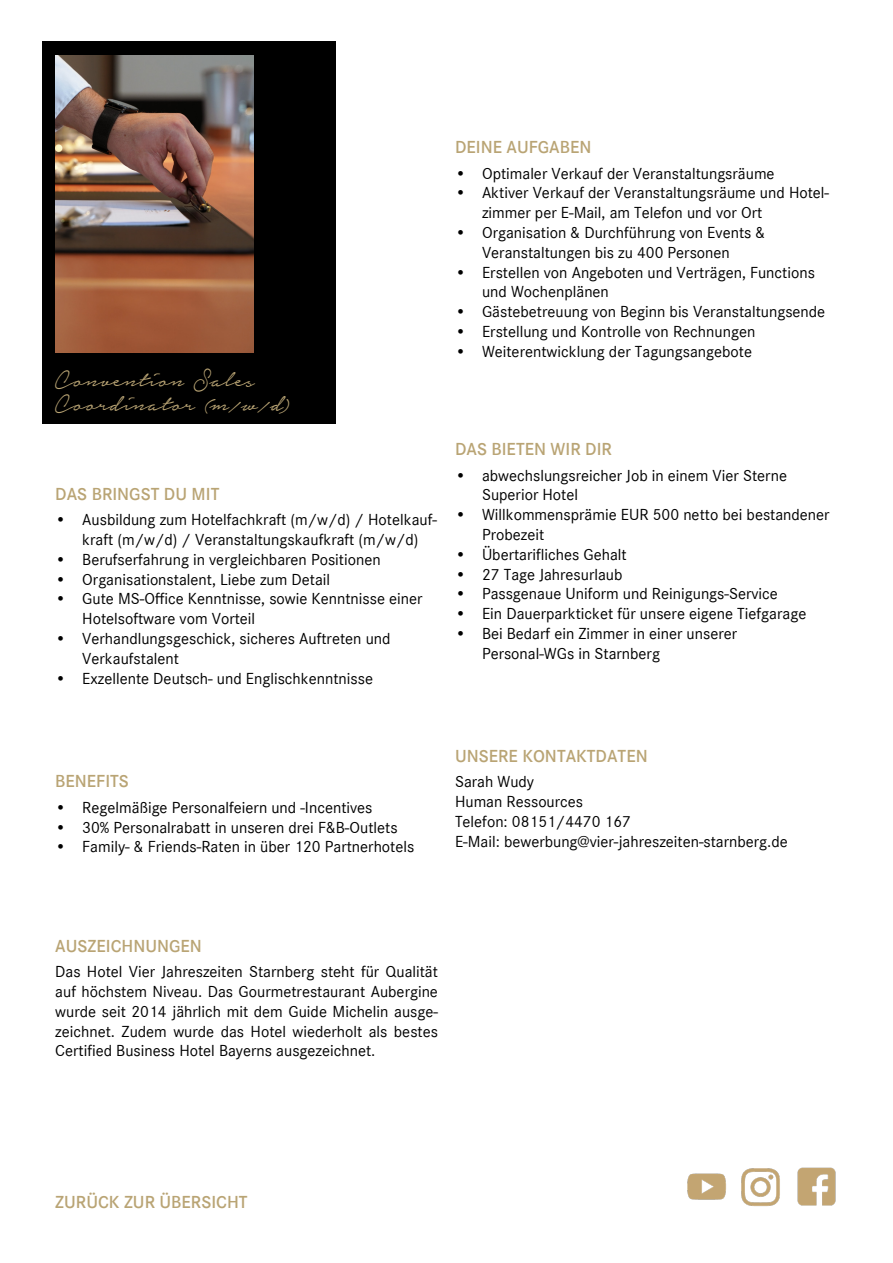
<style>
.page{position:relative;width:893px;height:1263px;background:#fff}
.page>*{position:absolute;margin:0;border:0;box-sizing:border-box;transform-origin:0 0}
.t1{font:32.25px "Notera";color:#b9a474}
.t2{font:600 18px "Corporate S";color:#b9a474}
.t3{font:16.5px/19.8px "Corporate S";color:#000}
</style>
<div class="page">
<div style="left:43px;top:41px;width:293px;height:383px;background:#000"></div>
<img style="left:55px;top:55px;width:199px;height:298px">
<img style="left:797px;top:1167px;width:39px;height:39px">
<img style="left:741px;top:1168px;width:39px;height:39px">
<img style="left:687px;top:1173px;width:39px;height:27px">
<p class="t2" style="left:455px;top:135px;width:138px">DEINE AUFGABEN</p>
<p class="t1" style="left:55px;top:364px;width:201px">Convention Sales</p>
<p class="t1" style="left:55px;top:388px;width:236px">Coordinator (m/w/d)</p>
<p class="t2" style="left:55px;top:482px;width:166px">DAS BRINGST DU MIT</p>
<p class="t3" style="left:55px;top:509px;width:383px;text-align:center">• Ausbildung zum Hotelfachkraft (m/w/d) / Hotelkauf&shy;kraft (m/w/d) / Veranstaltungskaufkraft (m/w/d)</p>
<p class="t3" style="left:55px;top:549px;width:327px">• Berufserfahrung in vergleichbaren Positionen</p>
<p class="t3" style="left:55px;top:569px;width:276px">• Organisationstalent, Liebe zum Detail</p>
<p class="t3" style="left:82px;top:588px;width:342px;text-indent:-27px">• Gute MS-Office Kenntnisse, sowie Kenntnisse einer<br>Hotelsoftware vom Vorteil</p>
<p class="t3" style="left:82px;top:628px;width:310px;text-indent:-27px">• Verhandlungsgeschick, sicheres Auftreten und<br>Verkaufstalent</p>
<p class="t3" style="left:55px;top:668px;width:319px">• Exzellente Deutsch- und Englischkenntnisse</p>
<p class="t3" style="left:455px;top:163px;width:321px">• Optimaler Verkauf der Veranstaltungsräume</p>
<p class="t3" style="left:482px;top:182px;width:349px;text-indent:-27px">• Aktiver Verkauf der Veranstaltungsräume und Hotel&shy;zimmer per E-Mail, am Telefon und vor Ort</p>
<p class="t3" style="left:455px;top:222px;width:312px;text-align:center">• Organisation &amp; Durchführung von Events &amp;<br>Veranstaltungen bis zu 400 Personen</p>
<p class="t3" style="left:482px;top:262px;width:334px;text-indent:-27px">• Erstellen von Angeboten und Verträgen, Functions und Wochenplänen</p>
<p class="t3" style="left:455px;top:301px;width:372px">• Gästebetreuung von Beginn bis Veranstaltungsende</p>
<p class="t3" style="left:455px;top:321px;width:302px">• Erstellung und Kontrolle von Rechnungen</p>
<p class="t3" style="left:455px;top:341px;width:299px">• Weiterentwicklung der Tagungsangebote</p>
<p class="t2" style="left:455px;top:437px;width:158px">DAS BIETEN WIR DIR</p>
<p class="t3" style="left:482px;top:465px;width:307px;text-indent:-27px">• abwechslungsreicher Job in einem Vier Sterne<br>Superior Hotel</p>
<p class="t3" style="left:482px;top:504px;width:349px;text-indent:-27px">• Willkommensprämie EUR 500 netto bei bestandener<br>Probezeit</p>
<p class="t3" style="left:455px;top:544px;width:173px">• Übertarifliches Gehalt</p>
<p class="t3" style="left:455px;top:564px;width:169px">• 27 Tage Jahresurlaub</p>
<p class="t3" style="left:455px;top:583px;width:324px">• Passgenaue Uniform und Reinigungs-Service</p>
<p class="t3" style="left:455px;top:603px;width:353px">• Ein Dauerparkticket für unsere eigene Tiefgarage</p>
<p class="t3" style="left:482px;top:623px;width:257px;text-indent:-27px">• Bei Bedarf ein Zimmer in einer unserer<br>Personal-WGs in Starnberg</p>
<p class="t2" style="left:455px;top:743px;width:194px">UNSERE KONTAKTDATEN</p>
<p class="t2" style="left:55px;top:769px;width:75px">BENEFITS</p>
<p class="t3" style="left:455px;top:771px;width:81px">Sarah Wudy</p>
<p class="t3" style="left:455px;top:791px;width:130px">Human Ressources</p>
<p class="t3" style="left:455px;top:811px;width:178px">Telefon: 08151/4470 167</p>
<p class="t3" style="left:455px;top:831px;width:334px">E-Mail: bewerbung@vier-jahreszeiten-starnberg.de</p>
<p class="t3" style="left:55px;top:797px;width:319px">• Regelmäßige Personalfeiern und -Incentives</p>
<p class="t3" style="left:55px;top:817px;width:344px">• 30% Personalrabatt in unseren drei F&amp;B-Outlets</p>
<p class="t3" style="left:55px;top:836px;width:361px">• Family- &amp; Friends-Raten in über 120 Partnerhotels</p>
<p class="t2" style="left:55px;top:933px;width:148px">AUSZEICHNUNGEN</p>
<p class="t3" style="left:55px;top:961px;width:384px;text-align:justify">Das Hotel Vier Jahreszeiten Starnberg steht für Qualität auf höchstem Niveau. Das Gourmetrestaurant Aubergine wurde seit 2014 jährlich mit dem Guide Michelin ausge&shy;zeichnet. Zudem wurde das Hotel wiederholt als bestes Certified Business Hotel Bayerns ausgezeichnet.</p>
<p class="t2" style="left:55px;top:1189px;width:194px">ZURÜCK ZUR ÜBERSICHT</p>
</div>
